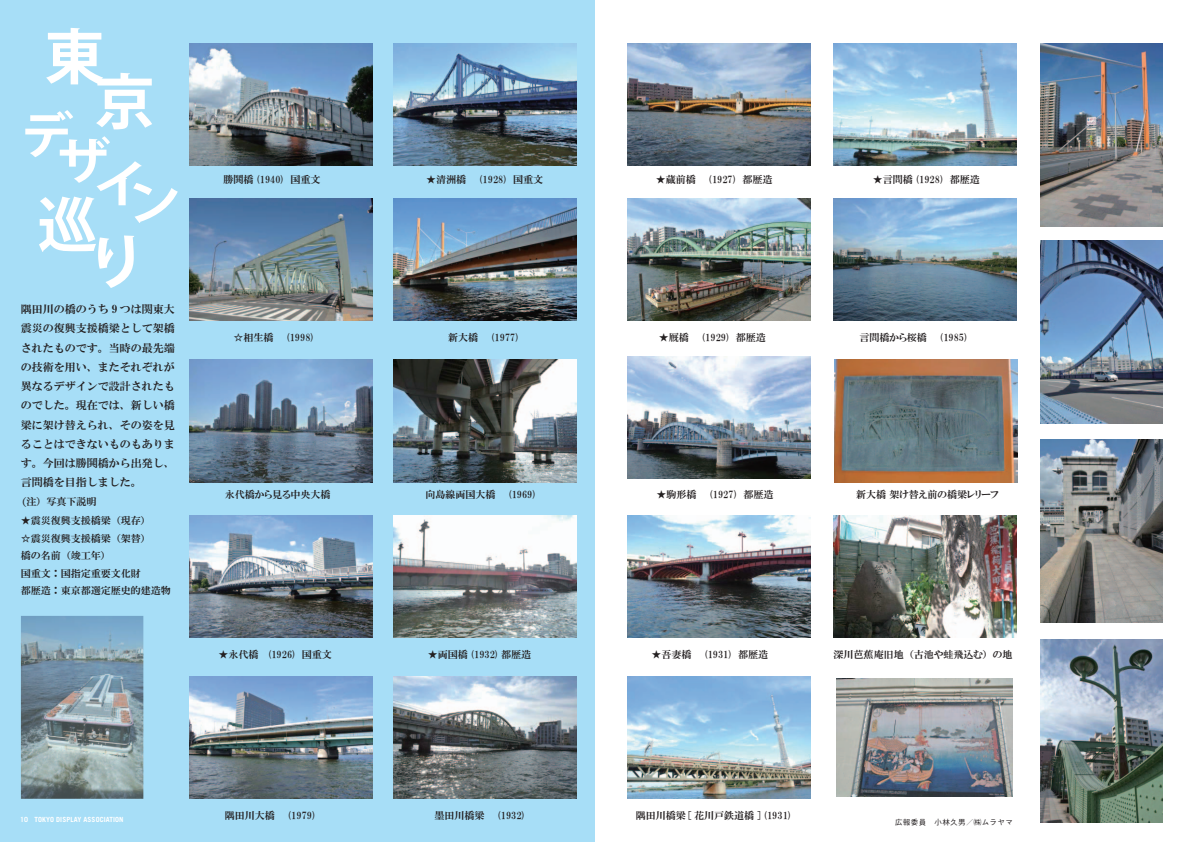
<style>
.page{position:relative;width:1191px;height:842px;background:#fff}
.page>*{position:absolute;margin:0;border:0;box-sizing:border-box;transform-origin:0 0}
.t1{font:11px/19.2px "HG Mincho E";color:#231f20;text-align:justify}
.t2{font:10px "HGP Mincho E";color:#231f20}
.t3{font:10px/17.5px "HG Mincho E";color:#231f20}
.t4{font:500 7.5px "Gothic BBB Pro";letter-spacing:.05em;color:#231f20}
.t5{font:700 7.1px "Trade Gothic";letter-spacing:.015em;color:#fff}
.s1{font-size:11px}
</style>
<div class="page">
<img style="left:833px;top:43px;width:183px;height:123px">
<img style="left:627px;top:43px;width:183px;height:123px">
<img style="left:627px;top:198px;width:183px;height:123px">
<img style="left:627px;top:357px;width:183px;height:122px">
<img style="left:627px;top:515px;width:183px;height:123px">
<img style="left:627px;top:676px;width:183px;height:123px">
<img style="left:833px;top:198px;width:183px;height:123px">
<img style="left:834px;top:360px;width:183px;height:122px">
<img style="left:833px;top:515px;width:183px;height:123px">
<img style="left:836px;top:679px;width:176px;height:117px">
<img style="left:1040px;top:43px;width:122px;height:183px">
<img style="left:1040px;top:240px;width:122px;height:183px">
<img style="left:1040px;top:440px;width:122px;height:183px">
<img style="left:1040px;top:639px;width:122px;height:183px">
<div style="left:0;top:0;width:595px;height:842px;background:#a7def7"></div>
<svg style="left:25px;top:28px;width:153px;height:260px"></svg>
<img style="left:21px;top:616px;width:122px;height:183px">
<img style="left:393px;top:676px;width:183px;height:123px">
<img style="left:189px;top:43px;width:183px;height:123px">
<img style="left:189px;top:198px;width:183px;height:123px">
<img style="left:189px;top:360px;width:183px;height:122px">
<img style="left:189px;top:515px;width:183px;height:123px">
<img style="left:189px;top:676px;width:183px;height:123px">
<img style="left:393px;top:43px;width:183px;height:123px">
<img style="left:393px;top:198px;width:183px;height:123px">
<img style="left:393px;top:360px;width:183px;height:122px">
<img style="left:393px;top:515px;width:183px;height:123px">
<p class="t2" style="left:223px;top:174px;width:98px">勝鬨橋 (1940) 国重文</p>
<p class="t1" style="left:21px;top:300px;width:155px">隅田川の橋のうち 9 つは関東大震災の復興支援橋梁として架橋されたものです。当時の最先端の技術を用い、またそれぞれが異なるデザインで設計されたものでした。現在では、新しい橋梁に架け替えられ、その姿を見ることはできないものもあります。今回は勝鬨橋から出発し、言問橋を目指しました。</p>
<p class="t3" style="left:21px;top:512px;width:151px">★震災復興支援橋梁（現存）<br>☆震災復興支援橋梁（架替）<br>橋の名前（竣工年）<br>国重文：国指定重要文化財<br>都歴造：東京都選定歴史的建造物</p>
<p class="t3" style="left:15px;top:493px;width:83px"><span class="s1">（</span>注）写真下説明</p>
<p class="t2" style="left:233px;top:333px;width:42px">☆相生橋</p>
<p class="t2" style="left:287px;top:333px;width:28px">(1998)</p>
<p class="t2" style="left:225px;top:489px;width:107px">永代橋から見る中央大橋</p>
<p class="t2" style="left:218px;top:649px;width:115px">★永代橋 (1926) 国重文</p>
<p class="t2" style="left:426px;top:174px;width:41px">★清洲橋</p>
<p class="t2" style="left:479px;top:174px;width:65px">(1928) 国重文</p>
<p class="t2" style="left:655px;top:174px;width:41px">★蔵前橋</p>
<p class="t2" style="left:709px;top:174px;width:65px">(1927) 都歴造</p>
<p class="t2" style="left:872px;top:174px;width:108px">★言問橋 (1928)　都歴造</p>
<p class="t2" style="left:448px;top:333px;width:31px">新大橋</p>
<p class="t2" style="left:491px;top:333px;width:28px">(1977)</p>
<p class="t2" style="left:659px;top:333px;width:31px">★厩橋</p>
<p class="t2" style="left:702px;top:333px;width:65px">(1929) 都歴造</p>
<p class="t2" style="left:859px;top:333px;width:69px">言問橋から桜橋</p>
<p class="t2" style="left:940px;top:333px;width:28px">(1985)</p>
<p class="t2" style="left:425px;top:489px;width:71px">向島線両国大橋</p>
<p class="t2" style="left:508px;top:489px;width:28px">(1969)</p>
<p class="t2" style="left:856px;top:489px;width:144px">新大橋 架け替え前の橋梁レリーフ</p>
<p class="t2" style="left:656px;top:489px;width:41px">★駒形橋</p>
<p class="t2" style="left:710px;top:489px;width:65px">(1927)　都歴造</p>
<p class="t2" style="left:428px;top:649px;width:105px">★両国橋 (1932) 都歴造</p>
<p class="t2" style="left:651px;top:649px;width:41px">★吾妻橋</p>
<p class="t2" style="left:704px;top:649px;width:65px">(1931) 都歴造</p>
<p class="t2" style="left:833px;top:649px;width:180px">深川芭蕉庵旧地（古池や蛙飛込む）の地</p>
<p class="t5" style="left:20px;top:815px;width:105px">10 TOKYO DISPLAY ASSOCIATION</p>
<p class="t2" style="left:225px;top:810px;width:52px">隅田川大橋</p>
<p class="t2" style="left:288px;top:810px;width:28px">(1979)</p>
<p class="t2" style="left:635px;top:810px;width:157px">隅田川橋梁 [ 花川戸鉄道橋 ] (1931)</p>
<p class="t2" style="left:434px;top:810px;width:51px">墨田川橋梁</p>
<p class="t2" style="left:498px;top:810px;width:28px">(1932)</p>
<p class="t4" style="left:895px;top:816px;width:119px">広報委員　小林久男／㈱ムラヤマ</p>
</div>
